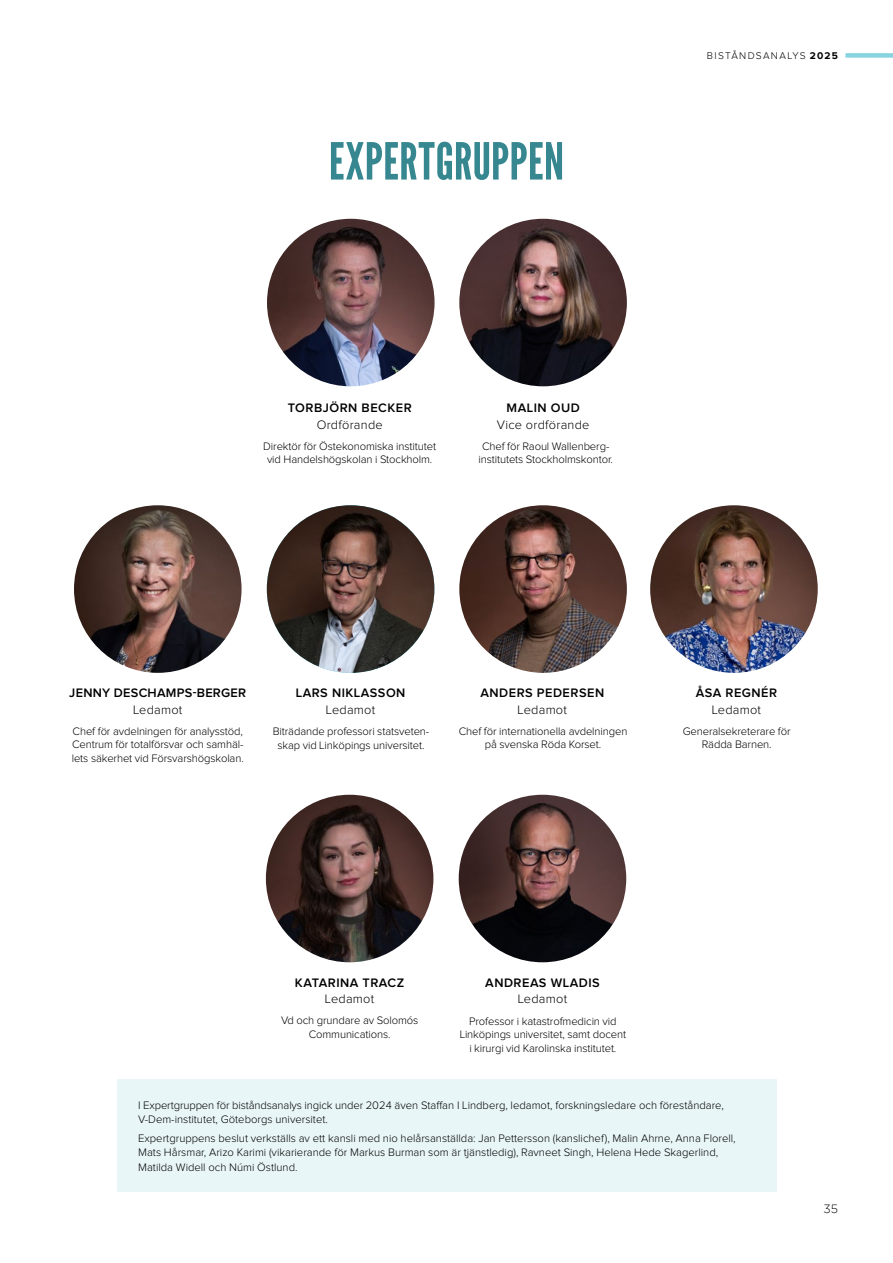
<style>
.page{position:relative;width:893px;height:1263px;background:#fff}
.page>*{position:absolute;margin:0;border:0;box-sizing:border-box;transform-origin:0 0}
.t1{font:51px "League Gothic";letter-spacing:.01em;color:#378791}
.t2{font:600 12.75px "Proxima Nova";letter-spacing:.04em;color:#000}
.t3{font:300 12.75px "Proxima Nova";letter-spacing:.02em;color:#000}
.t4{font:600 12.75px "Proxima Nova";letter-spacing:.02em;color:#000}
.t5{font:300 12px "Gotham";color:#000}
.t6{font:300 11.25px/13.5px "Proxima Nova";letter-spacing:-.01em;color:#000;text-align:center}
.t7{font:300 10.2px "Proxima Nova";letter-spacing:.125em;color:#000}
.s1{font-weight:700}
</style>
<div class="page">
<img style="left:267px;top:219px;width:168px;height:167px;border-radius:84px">
<img style="left:459px;top:219px;width:168px;height:167px;border-radius:84px">
<img style="left:74px;top:505px;width:168px;height:168px;border-radius:84px">
<img style="left:267px;top:505px;width:167px;height:168px;border-radius:84px">
<img style="left:459px;top:505px;width:168px;height:168px;border-radius:84px">
<img style="left:650px;top:505px;width:168px;height:168px;border-radius:84px">
<img style="left:266px;top:795px;width:167px;height:167px;border-radius:84px">
<img style="left:459px;top:795px;width:167px;height:167px;border-radius:84px">
<div style="left:117px;top:1079px;width:659px;height:113px;background:#e9f6f7"></div>
<div style="left:845px;top:53px;width:48px;height:5px;background:#87d3df"></div>
<h1 class="t1" style="left:329px;top:131px;width:237px">EXPERTGRUPPEN</h1>
<p class="t7" style="left:707px;top:50px;width:133px">BISTÅNDSANALYS <span class="s1">2025</span></p>
<p class="t2" style="left:288px;top:401px;width:126px">TORBJÖRN BECKER</p>
<p class="t3" style="left:317px;top:417px;width:68px">Ordförande</p>
<p class="t6" style="left:263px;top:439px;width:174px">Direktör för Östekonomiska institutet vid Handelshögskolan i Stockholm.</p>
<p class="t2" style="left:506px;top:401px;width:75px">MALIN OUD</p>
<p class="t3" style="left:497px;top:417px;width:94px">Vice ordförande</p>
<p class="t6" style="left:478px;top:439px;width:136px">Chef för Raoul Wallenberg&shy;institutets Stockholmskontor.</p>
<p class="t4" style="left:69px;top:686px;width:178px">JENNY DESCHAMPS-BERGER</p>
<p class="t3" style="left:133px;top:702px;width:51px">Ledamot</p>
<p class="t6" style="left:72px;top:724px;width:174px;text-align:justify">Chef för avdelningen för analysstöd, Centrum för totalförsvar och samhäl&shy;lets säkerhet vid Försvarshögskolan.</p>
<p class="t2" style="left:296px;top:686px;width:111px">LARS NIKLASSON</p>
<p class="t3" style="left:326px;top:702px;width:51px">Ledamot</p>
<p class="t6" style="left:273px;top:725px;width:158px">Biträdande professori statsveten&shy;skap vid Linköpings universitet.</p>
<p class="t2" style="left:480px;top:686px;width:125px">ANDERS PEDERSEN</p>
<p class="t3" style="left:518px;top:702px;width:51px">Ledamot</p>
<p class="t6" style="left:459px;top:724px;width:170px">Chef för internationella avdelningen på svenska Röda Korset.</p>
<p class="t2" style="left:696px;top:686px;width:83px">ÅSA REGNÉR</p>
<p class="t3" style="left:712px;top:702px;width:51px">Ledamot</p>
<p class="t6" style="left:683px;top:724px;width:110px">Generalsekreterare för<br>Rädda Barnen.</p>
<p class="t2" style="left:295px;top:975px;width:111px">KATARINA TRACZ</p>
<p class="t3" style="left:325px;top:992px;width:51px">Ledamot</p>
<p class="t6" style="left:281px;top:1014px;width:139px">Vd och grundare av Solomós<br>Communications.</p>
<p class="t2" style="left:485px;top:975px;width:116px">ANDREAS WLADIS</p>
<p class="t3" style="left:518px;top:992px;width:51px">Ledamot</p>
<p class="t6" style="left:460px;top:1015px;width:168px">Professor i katastrofmedicin vid<br>Linköpings universitet, samt docent i kirurgi vid Karolinska institutet.</p>
<p class="t6" style="left:138px;top:1098px;width:587px;line-height:14.2px;text-align:left">I Expertgruppen för biståndsanalys ingick under 2024 även Staffan I Lindberg, ledamot, forskningsledare och föreståndare,<br>V-Dem-institutet, Göteborgs universitet.</p>
<p class="t6" style="left:138px;top:1131px;width:599px;line-height:14.2px;text-align:left">Expertgruppens beslut verkställs av ett kansli med nio helårsanställda: Jan Pettersson (kanslichef), Malin Ahrne, Anna Florell,<br>Mats Hårsmar, Arizo Karimi (vikarierande för Markus Burman som är tjänstledig), Ravneet Singh, Helena Hede Skagerlind,<br>Matilda Widell och Númi Östlund.</p>
<p class="t5" style="left:823px;top:1202px;width:16px">35</p>
</div>
